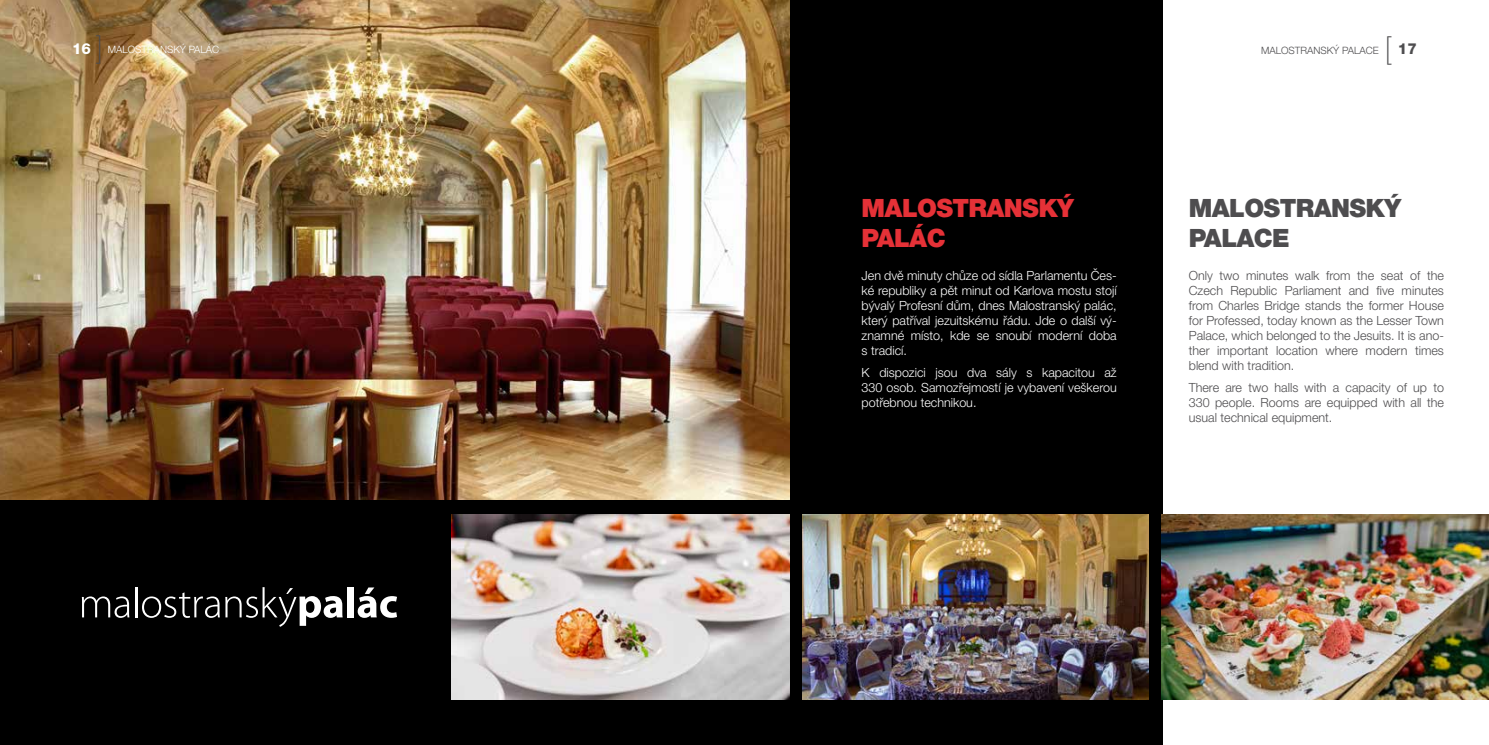
<style>
.page{position:relative;width:1489px;height:745px;background:#fff}
.page>*{position:absolute;margin:0;border:0;box-sizing:border-box;transform-origin:0 0}
.t1{font:900 25.25px/30px "Helvetica Neue LT Pro";letter-spacing:-.025em;color:#4e4d4f}
.t2{font:900 25.25px/30px "Helvetica Neue LT Pro";letter-spacing:-.025em;color:#e53137}
.t3{font:800 15.12px "Helvetica Neue LT Pro";color:#fff}
.t4{font:800 15.12px "Helvetica Neue LT Pro";color:#4e4d4f}
.t5{font:300 12.62px/15px "Helvetica Neue LT Pro";color:#4e4d4f;text-align:justify}
.t6{font:300 12.62px/15px "Helvetica Neue LT Pro";color:#fff;text-align:justify}
.t7{font:300 10.12px "Helvetica Neue LT Pro";color:#4e4d4f}
.t8{font:300 10.12px "Helvetica Neue LT Pro";color:#fff}
.s1{font-weight:100;font-size:31px;color:#4e4d4f}
.s2{font-weight:100;font-size:31px}
</style>
<div class="page">
<div style="left:0;top:0;width:1162px;height:744px;background:#000"></div>
<svg style="left:82px;top:596px;width:47px;height:21px"></svg>
<hr style="left:135px;top:586px;width:2px;height:31px;background:#fff">
<svg style="left:142px;top:587px;width:200px;height:39px"></svg>
<div style="left:347px;top:586px;width:7px;height:31px;background:#fff"></div>
<svg style="left:357px;top:587px;width:40px;height:30px"></svg>
<img style="left:0;top:0;width:789px;height:499px">
<img style="left:452px;top:514px;width:337px;height:185px">
<img style="left:802px;top:514px;width:346px;height:185px">
<img style="left:1161px;top:513px;width:327px;height:186px">
<p class="t3" style="left:72px;top:40px;width:32px">16<span class="s1">]</span></p>
<p class="t8" style="left:108px;top:43px;width:113px">MALOSTRANSKÝ PALÁC</p>
<p class="t7" style="left:1260px;top:44px;width:119px">MALOSTRANSKÝ PALACE</p>
<p class="t4" style="left:1384px;top:40px;width:34px"><span class="s2">[</span> 17</p>
<h1 class="t2" style="left:861px;top:193px;width:214px">MALOSTRANSKÝ<br>PALÁC</h1>
<p class="t6" style="left:861px;top:267px;width:257px">Jen dvě minuty chůze od sídla Parlamentu Čes&shy;ké republiky a pět minut od Karlova mostu stojí bývalý Profesní dům, dnes Malostranský palác, který patříval jezuitskému řádu. Jde o další vý&shy;znamné místo, kde se snoubí moderní doba s tradicí.</p>
<p class="t6" style="left:861px;top:364px;width:257px">K dispozici jsou dva sály s kapacitou až 330 osob. Samozřejmostí je vybavení veškerou potřebnou technikou.</p>
<h1 class="t1" style="left:1188px;top:193px;width:214px">MALOSTRANSKÝ<br>PALACE</h1>
<p class="t5" style="left:1188px;top:267px;width:257px">Only two minutes walk from the seat of the Czech Republic Parliament and five minutes from Charles Bridge stands the former House for Professed, today known as the Lesser Town Palace, which belonged to the Jesuits. It is ano&shy;ther important location where modern times blend with tradition.</p>
<p class="t5" style="left:1188px;top:379px;width:257px">There are two halls with a capacity of up to 330 people. Rooms are equipped with all the usual technical equipment.</p>
</div>
